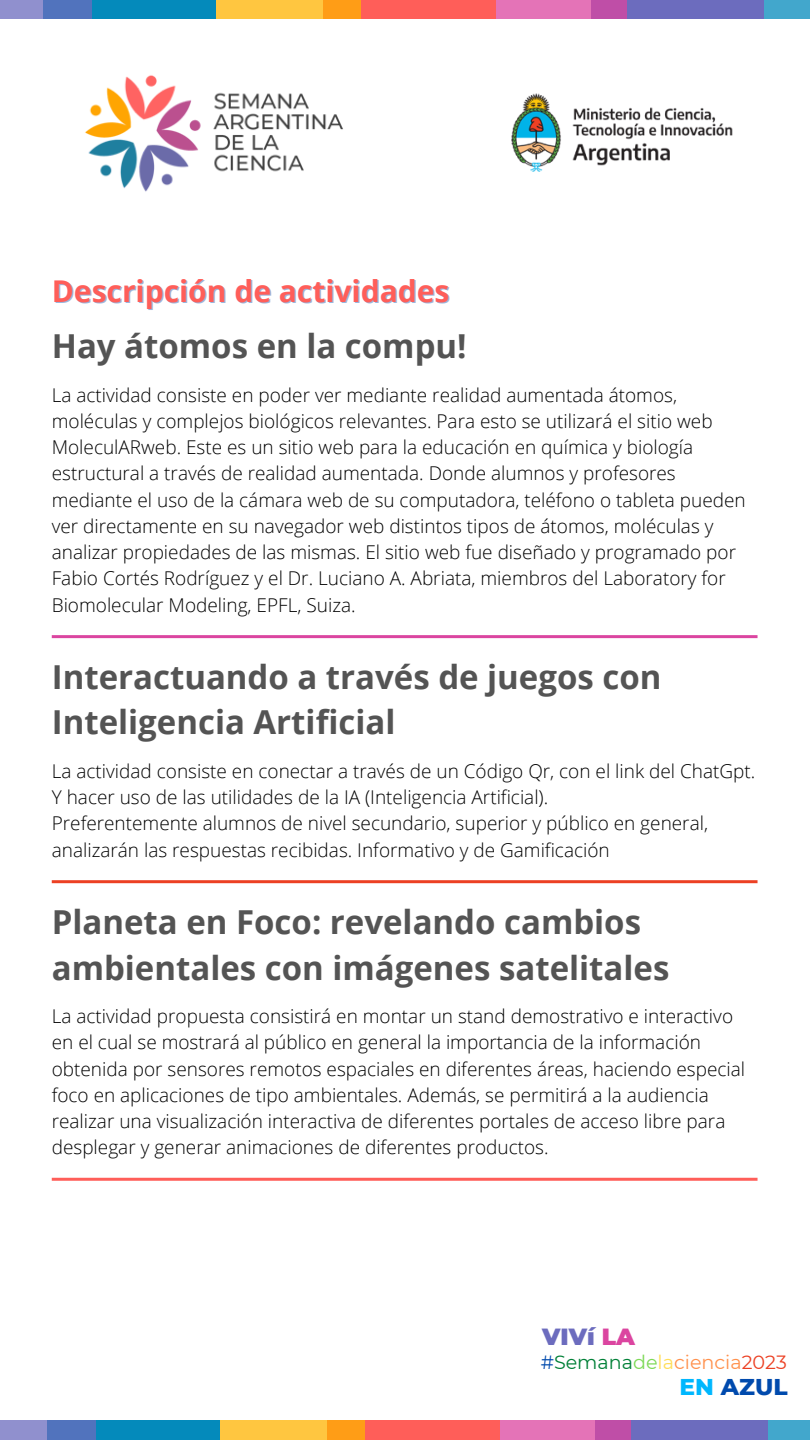
<style>
.page{position:relative;width:810px;height:1440px;background:#fff}
.page>*{position:absolute;margin:0;border:0;box-sizing:border-box;transform-origin:0 0}
.t1{font:700 33px/45.8px "Open Sans";color:#545454}
.t2{font:700 30px "Open Sans";color:#ff5e59}
.t3{font:900 23.3px "Montserrat";color:#6c6cbe}
.t4{font:800 23.3px "Montserrat";color:#004aad}
.t5{font:19.1px "Montserrat";color:#ff914d}
.t6{font:300 19px/26.2px "Open Sans";color:#000}
.s1{color:#db45a0}
.s2{color:#004aad}
.s3{color:#008037}
.s4{color:#7ed957}
.s5{color:#ffde59}
.s6{color:#ec4023}
.s7{color:#00b7fe}
</style>
<div class="page">
<div style="left:738px;top:0;width:72px;height:20px;background:#42a7cc"></div>
<div style="left:591px;top:0;width:172px;height:20px;background:#6c6cbe"></div>
<svg style="left:496px;top:0;width:131px;height:20px;background:#db70b6"></svg>
<div style="left:323px;top:0;width:173px;height:20px;background:#ff5e59"></div>
<svg style="left:216px;top:0;width:145px;height:20px;background:#ffbe3f"></svg>
<div style="left:44px;top:0;width:172px;height:20px;background:#048abb"></div>
<svg style="left:0;top:0;width:92px;height:20px;background:#7586c7"></svg>
<div style="left:742px;top:1420px;width:68px;height:20px;background:#42a7cc"></div>
<div style="left:595px;top:1420px;width:172px;height:20px;background:#6c6cbe"></div>
<svg style="left:500px;top:1421px;width:131px;height:19px;background:#d968b2"></svg>
<div style="left:327px;top:1421px;width:173px;height:19px;background:#ff5e59"></div>
<svg style="left:220px;top:1420px;width:145px;height:20px;background:#ffbb34"></svg>
<div style="left:48px;top:1420px;width:172px;height:20px;background:#048abb"></div>
<svg style="left:0;top:1420px;width:96px;height:20px;background:#6f81c5"></svg>
<img style="left:85px;top:75px;width:258px;height:117px">
<img style="left:511px;top:93px;width:222px;height:79px">
<hr style="left:52px;top:635px;width:706px;height:3px;background:#db45a0">
<hr style="left:52px;top:880px;width:706px;height:3px;background:#ec4023">
<hr style="left:52px;top:1178px;width:706px;height:3px;background:#ff5e59">
<p class="t2" style="left:52px;top:270px;width:399px">Descripción de actividades</p>
<p class="t1" style="left:52px;top:322px;width:416px">Hay átomos en la compu!</p>
<p class="t6" style="left:52px;top:381px;width:696px">La actividad consiste en poder ver mediante realidad aumentada átomos, moléculas y complejos biológicos relevantes. Para esto se utilizará el sitio web MoleculARweb. Este es un sitio web para la educación en química y biología estructural a través de realidad aumentada. Donde alumnos y profesores mediante el uso de la cámara web de su computadora, teléfono o tableta pueden ver directamente en su navegador web distintos tipos de átomos, moléculas y analizar propiedades de las mismas. El sitio web fue diseñado y programado por Fabio Cortés Rodríguez y el Dr. Luciano A. Abriata, miembros del Laboratory for Biomolecular Modeling, EPFL, Suiza.</p>
<p class="t1" style="left:52px;top:653px;width:611px">Interactuando a través de juegos con<br>Inteligencia Artificial</p>
<p class="t6" style="left:52px;top:757px;width:705px">La actividad consiste en conectar a través de un Código Qr, con el link del ChatGpt.<br>Y hacer uso de las utilidades de la IA (Inteligencia Artificial).</p>
<p class="t6" style="left:52px;top:810px;width:658px">Preferentemente alumnos de nivel secundario, superior y público en general, analizarán las respuestas recibidas. Informativo y de Gamificación</p>
<p class="t1" style="left:52px;top:898px;width:619px">Planeta en Foco: revelando cambios ambientales con imágenes satelitales</p>
<p class="t6" style="left:52px;top:1003px;width:695px">La actividad propuesta consistirá en montar un stand demostrativo e interactivo en el cual se mostrará al público en general la importancia de la información obtenida por sensores remotos espaciales en diferentes áreas, haciendo especial foco en aplicaciones de tipo ambientales. Además, se permitirá a la audiencia realizar una visualización interactiva de diferentes portales de acceso libre para desplegar y generar animaciones de diferentes productos.</p>
<p class="t3" style="left:542px;top:1322px;width:94px">VIVí <span class="s1">LA</span></p>
<p class="t5" style="left:541px;top:1350px;width:248px"><span class="s2">#</span><span class="s3">Semana</span><span class="s4">de</span><span class="s5">la</span>ciencia<span class="s6">2023</span></p>
<p class="t4" style="left:680px;top:1373px;width:110px"><span class="s7">EN</span> AZUL</p>
</div>
